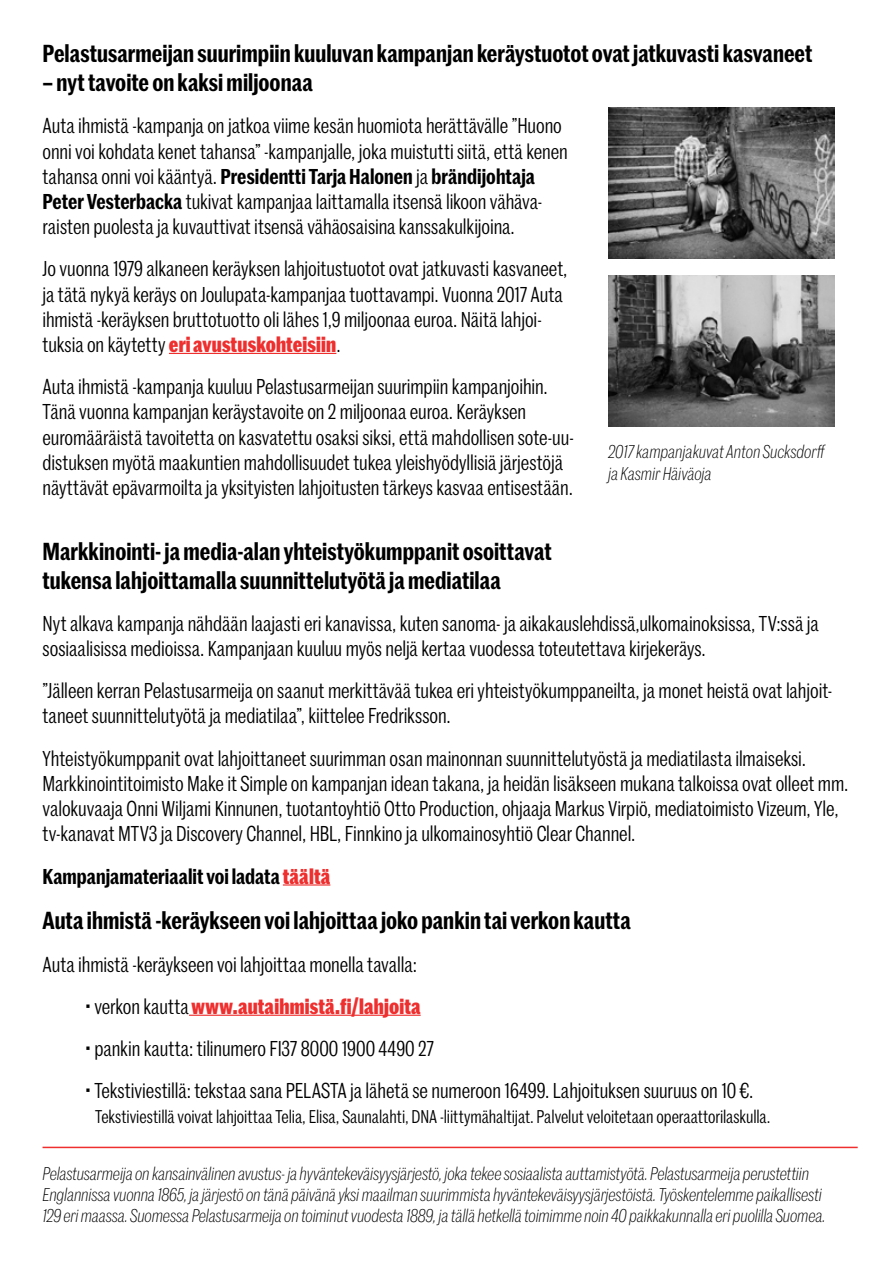
<style>
.page{position:relative;width:893px;height:1263px;background:#fff}
.page>*{position:absolute;margin:0;border:0;box-sizing:border-box;transform-origin:0 0}
.t1{font:600 24px/28.8px "Marr Sans Cond";color:#000}
.t2{font:21px/25.2px "Marr Sans Cond";letter-spacing:-.005em;color:#000}
.t3{font:700 21px "Marr Sans Cond";letter-spacing:.005em;color:#ef2e2e}
.t4{font:600 21px "Marr Sans Cond";color:#000}
.t5{font:italic 300 18px/21px "Marr Sans Cond";letter-spacing:-.01em;color:#000}
.t6{font:18px "Marr Sans Cond";letter-spacing:-.005em;color:#000}
.s1{font-weight:600}
.s2{font-weight:700;color:#ef2e2e}
.s3{font-weight:400;color:#000}
</style>
<div class="page">
<hr style="left:169px;top:353px;width:167px;height:1px;background:#ef2e2e">
<img style="left:608px;top:108px;width:227px;height:150px">
<hr style="left:43px;top:1147px;width:815px;height:1px;background:#ef2e2e">
<hr style="left:283px;top:884px;width:47px;height:1px;background:#ef2e2e">
<hr style="left:189px;top:1015px;width:232px;height:1px;background:#ef2e2e">
<img style="left:608px;top:276px;width:227px;height:150px">
<p class="t1" style="left:43px;top:38px;width:771px">Pelastusarmeijan suurimpiin kuuluvan kampanjan keräystuotot ovat jatkuvasti kasvaneet</p>
<p class="t1" style="left:43px;top:67px;width:272px">– nyt tavoite on kaksi miljoonaa</p>
<p class="t2" style="left:43px;top:112px;width:527px">Auta ihmistä -kampanja on jatkoa viime kesän huomiota herättävälle ”Huono onni voi kohdata kenet tahansa” -kampanjalle, joka muistutti siitä, että kenen tahansa onni voi kääntyä. <span class="s1">Presidentti Tarja Halonen</span> ja <span class="s1">brändijohtaja Peter Vesterbacka</span> tukivat kampanjaa laittamalla itsensä likoon vähäva&shy;raisten puolesta ja kuvauttivat itsensä vähäosaisina kanssakulkijoina.</p>
<p class="t2" style="left:43px;top:255px;width:526px">Jo vuonna 1979 alkaneen keräyksen lahjoitustuotot ovat jatkuvasti kasvaneet, ja tätä nykyä keräys on Joulupata-kampanjaa tuottavampi. Vuonna 2017 Auta ihmistä -keräyksen bruttotuotto oli lähes 1,9 miljoonaa euroa. Näitä lahjoi&shy;tuksia on käytetty <span class="s2">eri avustuskohteisiin</span>.</p>
<p class="t2" style="left:43px;top:373px;width:533px">Auta ihmistä -kampanja kuuluu Pelastusarmeijan suurimpiin kampanjoihin.<br>Tänä vuonna kampanjan keräystavoite on 2 miljoonaa euroa. Keräyksen euromääräistä tavoitetta on kasvatettu osaksi siksi, että mahdollisen sote-uu&shy;distuksen myötä maakuntien mahdollisuudet tukea yleishyödyllisiä järjestöjä näyttävät epävarmoilta ja yksityisten lahjoitusten tärkeys kasvaa entisestään.</p>
<p class="t5" style="left:608px;top:441px;width:219px;line-height:21.6px">2017 kampanjakuvat Anton Sucksdorff ja Kasmir Häiväoja</p>
<p class="t1" style="left:43px;top:535px;width:511px">Markkinointi- ja media-alan yhteistyökumppanit osoittavat tukensa lahjoittamalla suunnittelutyötä ja mediatilaa</p>
<p class="t2" style="left:43px;top:610px;width:778px">Nyt alkava kampanja nähdään laajasti eri kanavissa, kuten sanoma- ja aikakauslehdissä,ulkomainoksissa, TV:ssä ja sosiaalisissa medioissa. Kampanjaan kuuluu myös neljä kertaa vuodessa toteutettava kirjekeräys.</p>
<p class="t2" style="left:43px;top:677px;width:791px">”Jälleen kerran Pelastusarmeija on saanut merkittävää tukea eri yhteistyökumppaneilta, ja monet heistä ovat lahjoit&shy;taneet suunnittelutyötä ja mediatilaa”, kiittelee Fredriksson.</p>
<p class="t2" style="left:43px;top:744px;width:807px">Yhteistyökumppanit ovat lahjoittaneet suurimman osan mainonnan suunnittelutyöstä ja mediatilasta ilmaiseksi.<br>Markkinointitoimisto Make it Simple on kampanjan idean takana, ja heidän lisäkseen mukana talkoissa ovat olleet mm. valokuvaaja Onni Wiljami Kinnunen, tuotantoyhtiö Otto Production, ohjaaja Markus Virpiö, mediatoimisto Vizeum, Yle, tv-kanavat MTV3 ja Discovery Channel, HBL, Finnkino ja ulkomainosyhtiö Clear Channel.</p>
<p class="t4" style="left:43px;top:860px;width:289px">Kampanjamateriaalit voi ladata <span class="s2">täältä</span></p>
<p class="t1" style="left:43px;top:905px;width:590px">Auta ihmistä -keräykseen voi lahjoittaa joko pankin tai verkon kautta</p>
<p class="t2" style="left:43px;top:950px;width:376px">Auta ihmistä -keräykseen voi lahjoittaa monella tavalla:</p>
<p class="t3" style="left:85px;top:990px;width:337px"><span class="s3">• verkon kautta</span> www.autaihmistä.fi/lahjoita</p>
<p class="t2" style="left:85px;top:1035px;width:350px">• pankin kautta: tilinumero FI37 8000 1900 4490 27</p>
<p class="t2" style="left:85px;top:1077px;width:670px">• Tekstiviestillä: tekstaa sana PELASTA ja lähetä se numeroon 16499. Lahjoituksen suuruus on 10 €.</p>
<p class="t6" style="left:95px;top:1104px;width:677px">Tekstiviestillä voivat lahjoittaa Telia, Elisa, Saunalahti, DNA -liittymähaltijat. Palvelut veloitetaan operaattorilaskulla.</p>
<p class="t5" style="left:43px;top:1163px;width:784px">Pelastusarmeija on kansainvälinen avustus- ja hyväntekeväisyysjärjestö, joka tekee sosiaalista auttamistyötä. Pelastusarmeija perustettiin<br>Englannissa vuonna 1865, ja järjestö on tänä päivänä yksi maailman suurimmista hyväntekeväisyysjärjestöistä. Työskentelemme paikallisesti<br>129 eri maassa. Suomessa Pelastusarmeija on toiminut vuodesta 1889, ja tällä hetkellä toimimme noin 40 paikkakunnalla eri puolilla Suomea.</p>
</div>
